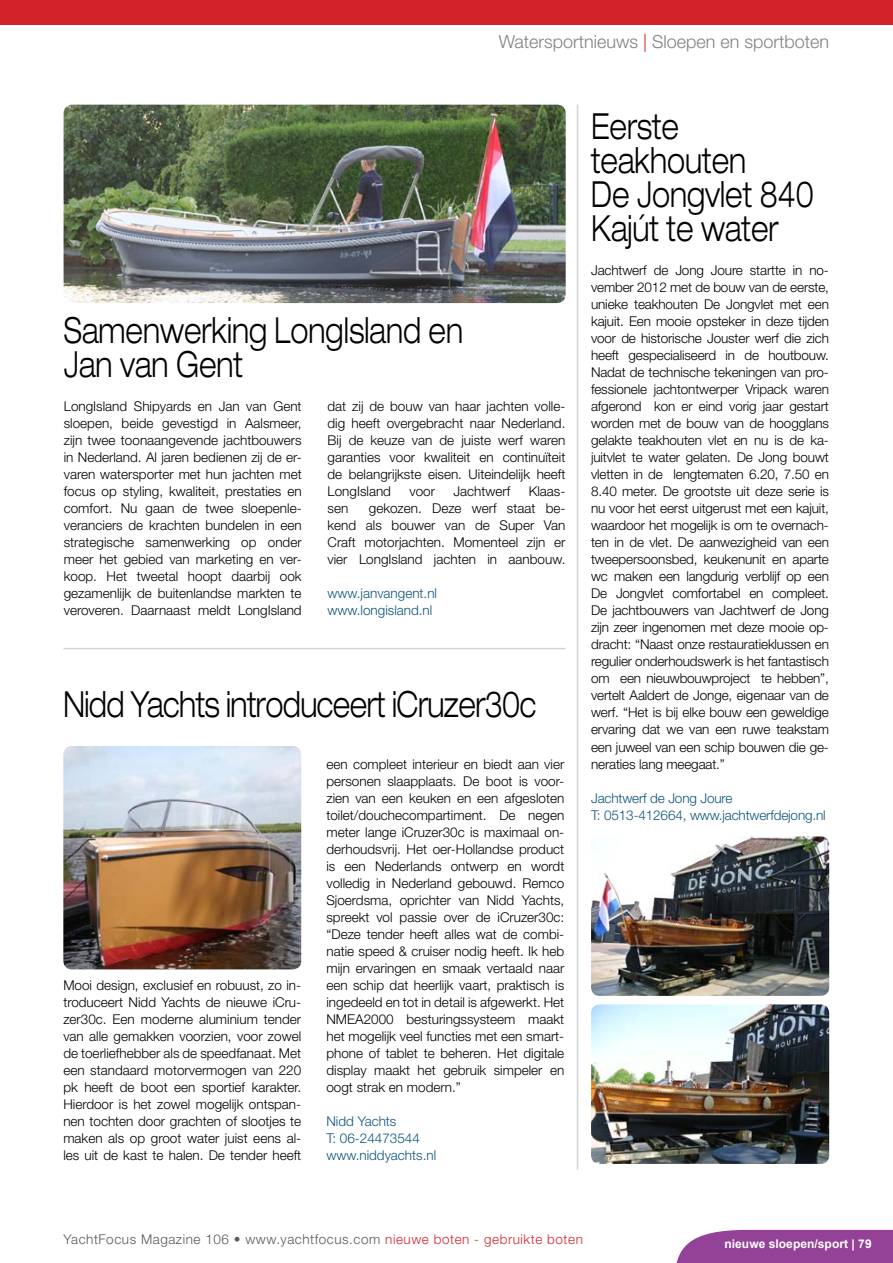
<style>
.page{position:relative;width:893px;height:1263px;background:#fff}
.page>*{position:absolute;margin:0;border:0;box-sizing:border-box;transform-origin:0 0}
.t1{font:300 expanded 36px/34px "Helvetica Neue";color:#000;scale:.75 1}
.t2{font:300 expanded 36px "Helvetica Neue";letter-spacing:-.02em;color:#000;scale:.75 1}
.t3{font:300 18px "Helvetica Neue";color:#808285}
.t4{font:300 13.5px/17px "Helvetica Neue";color:#000;text-align:justify}
.t5{font:300 13.5px/17px "Helvetica Neue";color:#0f557b}
.t6{font:300 13.5px "Helvetica Neue";letter-spacing:.04em;color:#58595b}
.t7{font:700 12px "Arial";letter-spacing:.005em;color:#fff}
.s1{color:#d2232a}
.s2{color:#d22a35}
</style>
<div class="page">
<div style="left:0;top:0;width:893px;height:25px;background:#d2232a"></div>
<hr style="left:64px;top:648px;width:501px;height:1px;background:#d1d3d4">
<hr style="left:577px;top:105px;width:1px;height:1064px;background:#d1d3d4">
<div style="left:676px;top:1230px;width:217px;height:33px;background:#944198"></div>
<img style="left:64px;top:105px;width:502px;height:198px">
<img style="left:63px;top:746px;width:238px;height:223px">
<img style="left:591px;top:836px;width:238px;height:160px">
<img style="left:591px;top:1004px;width:238px;height:160px">
<h2 class="t3" style="left:499px;top:31px;width:332px">Watersportnieuws <span class="s1">|</span> Sloepen en sportboten</h2>
<h1 class="t1" style="left:64px;top:313px;width:534px">Samenwerking LongIsland en<br>Jan van Gent</h1>
<p class="t4" style="left:64px;top:398px;width:239px">LongIsland Shipyards en Jan van Gent sloepen, beide gevestigd in Aalsmeer, zijn twee toonaangevende jachtbouwers in Nederland. Al jaren bedienen zij de er&shy;varen watersporter met hun jachten met focus op styling, kwaliteit, prestaties en comfort. Nu gaan de twee sloepenle&shy;veranciers de krachten bundelen in een strategische samenwerking op onder meer het gebied van marketing en ver&shy;koop. Het tweetal hoopt daarbij ook gezamenlijk de buitenlandse markten te veroveren. Daarnaast meldt LongIsland</p>
<p class="t4" style="left:328px;top:398px;width:239px">dat zij de bouw van haar jachten volle&shy;dig heeft overgebracht naar Nederland.<br>Bij de keuze van de juiste werf waren garanties voor kwaliteit en continuïteit de belangrijkste eisen. Uiteindelijk heeft LongIsland</p>
<p class="t4" style="left:409px;top:483px;width:27px">voor</p>
<p class="t4" style="left:453px;top:483px;width:58px">Jachtwerf</p>
<p class="t4" style="left:529px;top:483px;width:38px">Klaas-</p>
<p class="t4" style="left:328px;top:500px;width:239px;text-indent:41px">gekozen. Deze werf staat be&shy;kend als bouwer van de Super Van Craft motorjachten. Momenteel zijn er vier LongIsland jachten in aanbouw.</p>
<p class="t5" style="left:328px;top:585px;width:111px">www.janvangent.nl www.longisland.nl</p>
<p class="t4" style="left:328px;top:500px;width:22px">sen</p>
<h1 class="t2" style="left:64px;top:683px;width:632px">Nidd Yachts introduceert iCruzer30c</h1>
<p class="t4" style="left:63px;top:976px;width:239px">Mooi design, exclusief en robuust, zo in&shy;troduceert Nidd Yachts de nieuwe iCru&shy;zer30c. Een moderne aluminium tender van alle gemakken voorzien, voor zowel de toerliefhebber als de speedfanaat. Met een standaard motorvermogen van 220 pk heeft de boot een sportief karakter.<br>Hierdoor is het zowel mogelijk ontspan&shy;nen tochten door grachten of slootjes te maken als op groot water juist eens al&shy;les uit de kast te halen. De tender heeft</p>
<p class="t4" style="left:326px;top:755px;width:239px">een compleet interieur en biedt aan vier personen slaapplaats. De boot is voor&shy;zien van een keuken en een afgesloten toilet/douchecompartiment. De negen meter lange iCruzer30c is maximaal on&shy;derhoudsvrij. Het oer-Hollandse product is een Nederlands ontwerp en wordt volledig in Nederland gebouwd. Remco Sjoerdsma, oprichter van Nidd Yachts, spreekt vol passie over de iCruzer30c: “Deze tender heeft alles wat de combi&shy;natie speed &amp; cruiser nodig heeft. Ik heb mijn ervaringen en smaak vertaald naar een schip dat heerlijk vaart, praktisch is ingedeeld en tot in detail is afgewerkt. Het NMEA2000 besturingssysteem maakt het mogelijk veel functies met een smart&shy;phone of tablet te beheren. Het digitale display maakt het gebruik simpeler en oogt strak en modern.”</p>
<p class="t5" style="left:326px;top:1112px;width:111px">Nidd Yachts<br>T: 06-24473544 www.niddyachts.nl</p>
<h1 class="t1" style="left:591px;top:109px;width:298px">Eerste teakhouten<br>De Jongvlet 840<br>Kajút te water</h1>
<p class="t4" style="left:591px;top:262px;width:239px">Jachtwerf de Jong Joure startte in no&shy;vember 2012 met de bouw van de eerste, unieke teakhouten De Jongvlet met een kajuit. Een mooie opsteker in deze tijden voor de historische Jouster werf die zich heeft gespecialiseerd in de houtbouw.<br>Nadat de technische tekeningen van pro&shy;fessionele jachtontwerper Vripack waren afgerond kon er eind vorig jaar gestart worden met de bouw van de hoogglans gelakte teakhouten vlet en nu is de ka&shy;juitvlet te water gelaten. De Jong bouwt vletten in de lengtematen 6.20, 7.50 en 8.40 meter. De grootste uit deze serie is nu voor het eerst uitgerust met een kajuit, waardoor het mogelijk is om te overnach&shy;ten in de vlet. De aanwezigheid van een tweepersoonsbed, keukenunit en aparte wc maken een langdurig verblijf op een De Jongvlet comfortabel en compleet.<br>De jachtbouwers van Jachtwerf de Jong zijn zeer ingenomen met deze mooie op&shy;dracht: “Naast onze restauratieklussen en regulier onderhoudswerk is het fantastisch om een nieuwbouwproject te hebben”, vertelt Aaldert de Jonge, eigenaar van de werf. “Het is bij elke bouw een geweldige ervaring dat we van een ruwe teakstam een juweel van een schip bouwen die ge&shy;neraties lang meegaat.”</p>
<p class="t5" style="left:591px;top:789px;width:236px">Jachtwerf de Jong Joure<br>T: 0513-412664, www.jachtwerfdejong.nl</p>
<p class="t6" style="left:64px;top:1231px;width:521px">YachtFocus Magazine 106 • www.yachtfocus.com <span class="s2">nieuwe boten - gebruikte boten</span></p>
<p class="t7" style="left:724px;top:1236px;width:149px">nieuwe sloepen/sport | 79</p>
</div>
